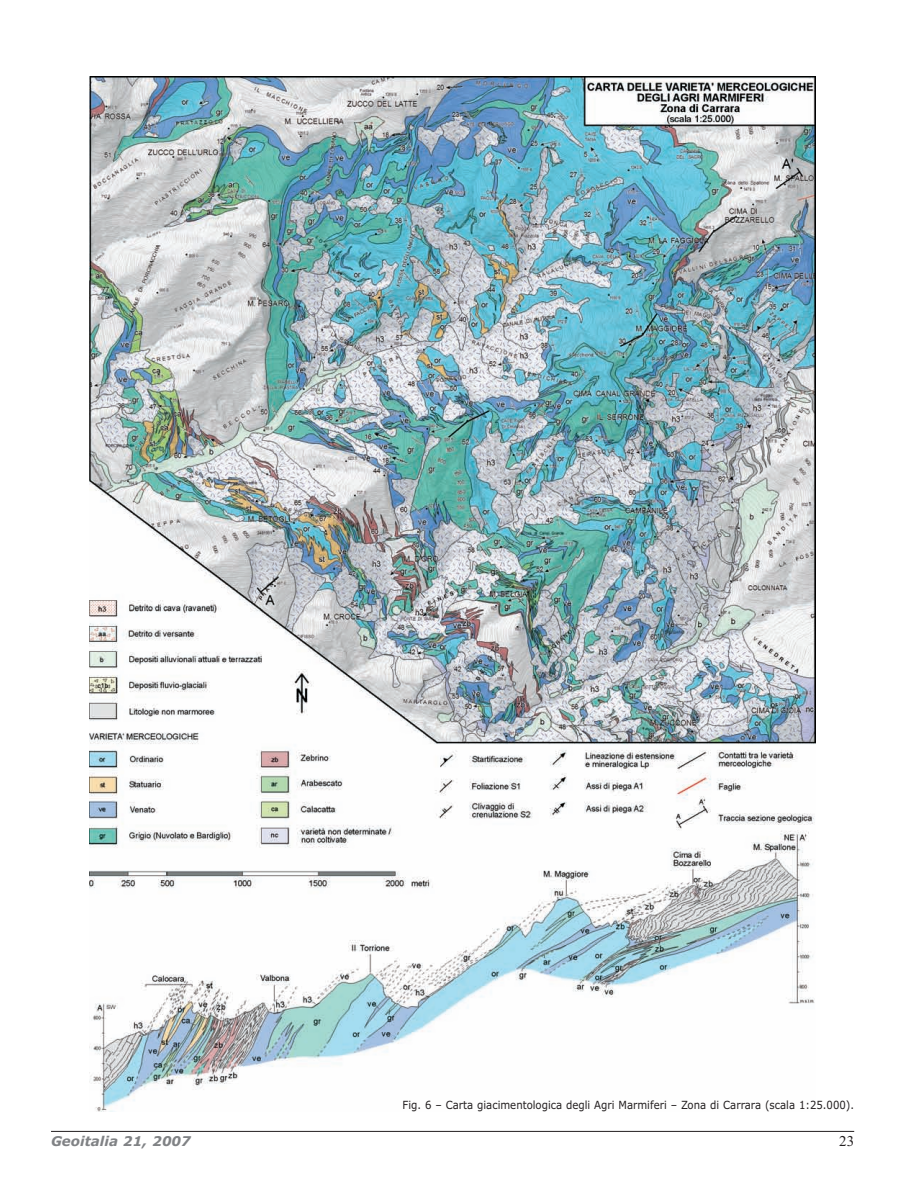
<style>
.page{position:relative;width:918px;height:1188px;background:#fff}
.page>*{position:absolute;margin:0;border:0;box-sizing:border-box;transform-origin:0 0}
.t1{font:15px "Times New Roman MS";color:#231f20}
.t2{font:italic 700 13.5px "Verdana";color:#808285}
.t3{font:11.25px "Verdana";color:#231f20;scale:.9 1}
</style>
<div class="page">
<hr style="left:51px;top:1131px;width:803px;height:1px;background:#231f20">
<img style="left:90px;top:77px;width:726px;height:1034px">
<p class="t3" style="left:403px;top:1099px;width:503px">Fig. 6 – Carta giacimentologica degli Agri Marmiferi – Zona di Carrara (scala 1:25.000).</p>
<p class="t2" style="left:51px;top:1133px;width:141px">Geoitalia 21, 2007</p>
<h1 class="t1" style="left:839px;top:1132px;width:16px">23</h1>
</div>
